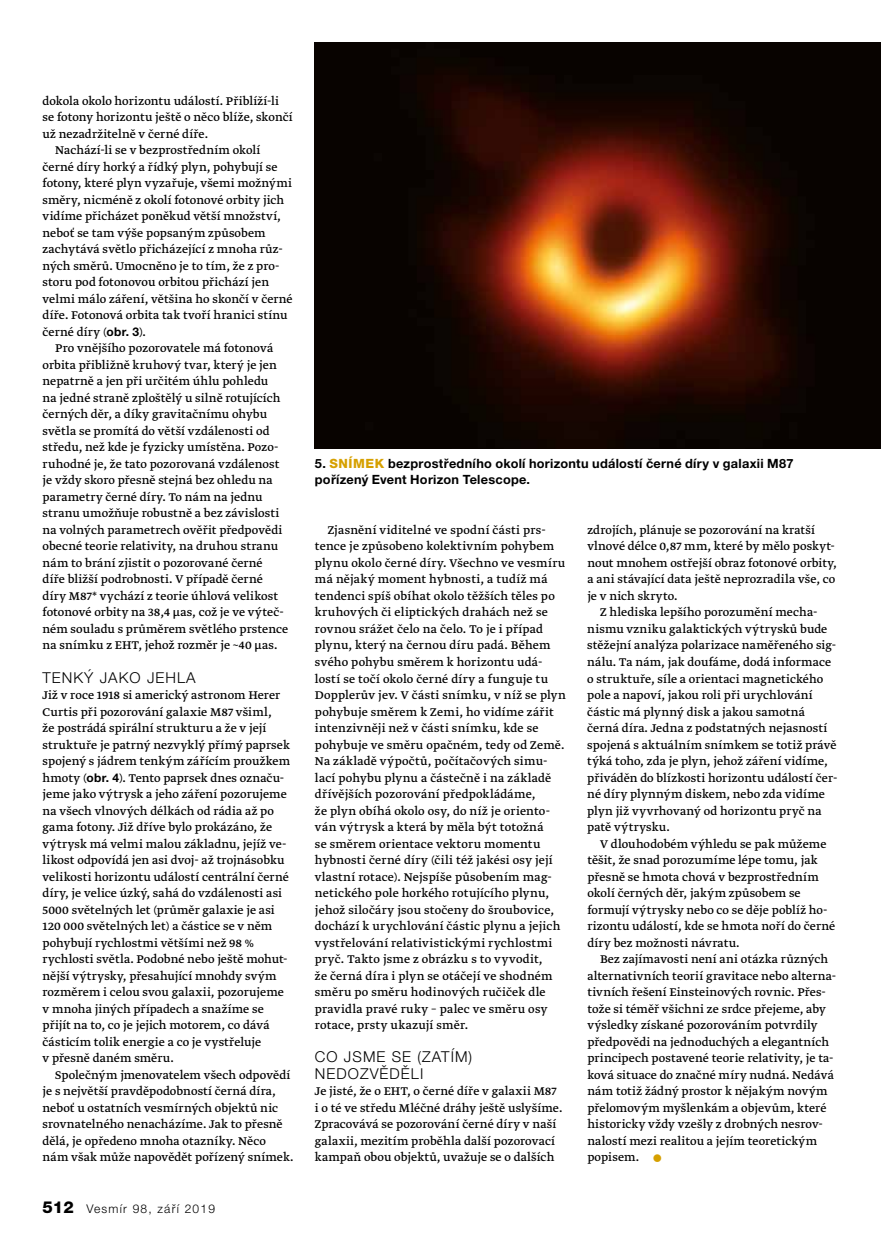
<style>
.page{position:relative;width:881px;height:1242px;background:#fff}
.page>*{position:absolute;margin:0;border:0;box-sizing:border-box;transform-origin:0 0}
.t1{font:300 15px "Helvetica Neue LT Pro";letter-spacing:.07em;color:#000}
.t2{font:13.2px/16.5px "Greta Text Pro";letter-spacing:.01em;color:#000}
.t3{font:700 12.75px/16.5px "Helvetica Neue LT Pro";letter-spacing:.02em;color:#000}
.t4{font:300 12px "Helvetica Neue LT Pro";letter-spacing:.1em;color:#000}
.s1{font-family:"Helvetica Neue LT Pro";font-weight:700;font-size:12px}
.s2{font-weight:800;font-size:16.5px}
.s3{font-weight:800;color:#d6a000}
.s4{color:#d6a000}
</style>
<div class="page">
<img style="left:315px;top:43px;width:565px;height:406px">
<p class="t2" style="left:43px;top:93px;width:238px">dokola okolo horizontu událostí. Přiblíží-li</p>
<p class="t2" style="left:43px;top:110px;width:251px">se fotony horizontu ještě o něco blíže, skončí</p>
<p class="t2" style="left:43px;top:126px;width:167px">už nezadržitelně v černé díře.</p>
<p class="t2" style="left:55px;top:143px;width:206px">Nachází-li se v bezprostředním okolí</p>
<p class="t2" style="left:43px;top:159px;width:236px">černé díry horký a řídký plyn, pohybují se</p>
<p class="t2" style="left:43px;top:176px;width:251px">fotony, které plyn vyzařuje, všemi možnými</p>
<p class="t2" style="left:43px;top:192px;width:243px">směry, nicméně z okolí fotonové orbity jich</p>
<p class="t2" style="left:43px;top:209px;width:240px">vidíme přicházet poněkud větší množství,</p>
<p class="t2" style="left:43px;top:225px;width:224px">neboť se tam výše popsaným způsobem</p>
<p class="t2" style="left:43px;top:242px;width:242px">zachytává světlo přicházející z mnoha růz-</p>
<p class="t2" style="left:43px;top:258px;width:238px">ných směrů. Umocněno je to tím, že z pro-</p>
<p class="t2" style="left:43px;top:275px;width:228px">storu pod fotonovou orbitou přichází jen</p>
<p class="t2" style="left:43px;top:291px;width:252px">velmi málo záření, většina ho skončí v černé</p>
<p class="t2" style="left:43px;top:308px;width:246px">díře. Fotonová orbita tak tvoří hranici stínu</p>
<p class="t2" style="left:43px;top:324px;width:105px">černé díry (<span class="s1">obr. 3</span>).</p>
<p class="t2" style="left:55px;top:341px;width:219px">Pro vnějšího pozorovatele má fotonová</p>
<p class="t2" style="left:43px;top:357px;width:236px">orbita přibližně kruhový tvar, který je jen</p>
<p class="t2" style="left:43px;top:374px;width:227px">nepatrně a jen při určitém úhlu pohledu</p>
<p class="t2" style="left:43px;top:390px;width:239px">na jedné straně zploštělý u silně rotujících</p>
<p class="t2" style="left:43px;top:407px;width:226px">černých děr, a díky gravitačnímu ohybu</p>
<p class="t2" style="left:43px;top:423px;width:228px">světla se promítá do větší vzdálenosti od</p>
<p class="t2" style="left:43px;top:440px;width:237px">středu, než kde je fyzicky umístěna. Pozo-</p>
<p class="t2" style="left:43px;top:456px;width:238px">ruhodné je, že tato pozorovaná vzdálenost</p>
<p class="t2" style="left:43px;top:473px;width:232px">je vždy skoro přesně stejná bez ohledu na</p>
<p class="t2" style="left:43px;top:489px;width:221px">parametry černé díry. To nám na jednu</p>
<p class="t2" style="left:43px;top:506px;width:238px">stranu umožňuje robustně a bez závislosti</p>
<p class="t2" style="left:43px;top:522px;width:241px">na volných parametrech ověřit předpovědi</p>
<p class="t2" style="left:43px;top:539px;width:237px">obecné teorie relativity, na druhou stranu</p>
<p class="t2" style="left:43px;top:555px;width:222px">nám to brání zjistit o pozorované černé</p>
<p class="t2" style="left:43px;top:572px;width:222px">díře bližší podrobnosti. V případě černé</p>
<p class="t2" style="left:43px;top:588px;width:237px">díry M87* vychází z teorie úhlová velikost</p>
<p class="t2" style="left:43px;top:605px;width:243px">fotonové orbity na 38,4 μas, což je ve výteč-</p>
<p class="t2" style="left:43px;top:621px;width:247px">ném souladu s průměrem světlého prstence</p>
<p class="t2" style="left:43px;top:638px;width:236px">na snímku z EHT, jehož rozměr je ~40 μas.</p>
<p class="t1" style="left:43px;top:668px;width:21px">TENK</p>
<p class="t1" style="left:84px;top:668px;width:27px">Ý JAKO</p>
<p class="t1" style="left:147px;top:668px;width:11px">JEHLA</p>
<p class="t2" style="left:43px;top:687px;width:249px">Již v roce 1918 si americký astronom Herer Curtis při pozorování galaxie M87 všiml,<br>že postrádá spirální strukturu a že v její struktuře je patrný nezvyklý přímý paprsek spojený s jádrem tenkým zářícím proužkem hmoty (<span class="s1">obr. 4</span>). Tento paprsek dnes označu&shy;jeme jako výtrysk a jeho záření pozorujeme na všech vlnových délkách od rádia až po gama fotony. Již dříve bylo prokázáno, že výtrysk má velmi malou základnu, jejíž ve&shy;likost odpovídá jen asi dvoj- až trojnásobku velikosti horizontu událostí centrální černé díry, je velice úzký, sahá do vzdálenosti asi 5000 světelných let (průměr galaxie je asi 120 000 světelných let) a částice se v něm pohybují rychlostmi většími než 98 % rychlosti světla. Podobné nebo ještě mohut&shy;nější výtrysky, přesahující mnohdy svým rozměrem i celou svou galaxii, pozorujeme v mnoha jiných případech a snažíme se přijít na to, co je jejich motorem, co dává částicím tolik energie a co je vystřeluje<br>v přesně daném směru.</p>
<p class="t2" style="left:43px;top:1067px;width:252px;text-indent:13px">Společným jmenovatelem všech odpovědí je s největší pravděpodobností černá díra, neboť u ostatních vesmírných objektů nic srovnatelného nenacházíme. Jak to přesně dělá, je opředeno mnoha otazníky. Něco nám však může napovědět pořízený snímek.</p>
<p class="t4" style="left:43px;top:1201px;width:174px"><span class="s2">512</span> VESMÍR 98, ZÁŘÍ 2019</p>
<p class="t3" style="left:315px;top:455px;width:480px">5. <span class="s3">SNÍMEK</span> bezprostředního okolí horizontu událostí černé díry v galaxii M87 pořízený Event Horizon Telescope.</p>
<p class="t2" style="left:315px;top:522px;width:252px;text-indent:13px">Zjasnění viditelné ve spodní části prs&shy;tence je způsobeno kolektivním pohybem plynu okolo černé díry. Všechno ve vesmíru má nějaký moment hybnosti, a tudíž má tendenci spíš obíhat okolo těžších těles po kruhových či eliptických drahách než se rovnou srážet čelo na čelo. To je i případ plynu, který na černou díru padá. Během svého pohybu směrem k horizontu udá&shy;lostí se točí okolo černé díry a funguje tu Dopplerův jev. V části snímku, v níž se plyn pohybuje směrem k Zemi, ho vidíme zářit intenzivněji než v části snímku, kde se pohybuje ve směru opačném, tedy od Země.<br>Na základě výpočtů, počítačových simu&shy;lací pohybu plynu a částečně i na základě dřívějších pozorování předpokládáme,<br>že plyn obíhá okolo osy, do níž je oriento&shy;ván výtrysk a která by měla být totožná<br>se směrem orientace vektoru momentu hybnosti černé díry (čili též jakési osy její vlastní rotace). Nejspíše působením mag&shy;netického pole horkého rotujícího plynu, jehož siločáry jsou stočeny do šroubovice, dochází k urychlování částic plynu a jejich vystřelování relativistickými rychlostmi pryč. Takto jsme z obrázku s to vyvodit,<br>že černá díra i plyn se otáčejí ve shodném směru po směru hodinových ručiček dle pravidla pravé ruky – palec ve směru osy rotace, prsty ukazují směr.</p>
<p class="t1" style="left:315px;top:1047px;width:41px">CO JSME</p>
<p class="t1" style="left:391px;top:1047px;width:41px">SE (ZAT</p>
<p class="t1" style="left:450px;top:1047px;width:23px">ÍM)</p>
<p class="t1" style="left:315px;top:1064px;width:12px">NEDOZV</p>
<p class="t1" style="left:379px;top:1064px;width:38px">ĚDĚLI</p>
<p class="t2" style="left:315px;top:1083px;width:249px">Je jisté, že o EHT, o černé díře v galaxii M87 i o té ve středu Mléčné dráhy ještě uslyšíme.<br>Zpracovává se pozorování černé díry v naší galaxii, mezitím proběhla další pozorovací kampaň obou objektů, uvažuje se o dalších</p>
<p class="t2" style="left:587px;top:522px;width:251px">zdrojích, plánuje se pozorování na kratší vlnové délce 0,87 mm, které by mělo poskyt&shy;nout mnohem ostřejší obraz fotonové orbity, a ani stávající data ještě neprozradila vše, co je v nich skryto.</p>
<p class="t2" style="left:587px;top:605px;width:251px;text-indent:13px">Z hlediska lepšího porozumění mecha&shy;nismu vzniku galaktických výtrysků bude stěžejní analýza polarizace naměřeného sig&shy;nálu. Ta nám, jak doufáme, dodá informace o struktuře, síle a orientaci magnetického pole a napoví, jakou roli při urychlování částic má plynný disk a jakou samotná černá díra. Jedna z podstatných nejasností spojená s aktuálním snímkem se totiž právě týká toho, zda je plyn, jehož záření vidíme, přiváděn do blízkosti horizontu událostí čer&shy;né díry plynným diskem, nebo zda vidíme plyn již vyvrhovaný od horizontu pryč na patě výtrysku.</p>
<p class="t2" style="left:587px;top:836px;width:249px;text-indent:13px">V dlouhodobém výhledu se pak můžeme těšit, že snad porozumíme lépe tomu, jak přesně se hmota chová v bezprostředním okolí černých děr, jakým způsobem se formují výtrysky nebo co se děje poblíž ho&shy;rizontu událostí, kde se hmota noří do černé díry bez možnosti návratu.</p>
<p class="t2" style="left:587px;top:951px;width:250px;text-indent:13px">Bez zajímavosti není ani otázka různých alternativních teorií gravitace nebo alterna&shy;tivních řešení Einsteinových rovnic. Přes&shy;tože si téměř všichni ze srdce přejeme, aby výsledky získané pozorováním potvrdily předpovědi na jednoduchých a elegantních principech postavené teorie relativity, je ta&shy;ková situace do značné míry nudná. Nedává nám totiž žádný prostor k nějakým novým přelomovým myšlenkám a objevům, které historicky vždy vzešly z drobných nesrov&shy;nalostí mezi realitou a jejím teoretickým popisem. <span class="s4">●</span></p>
</div>
